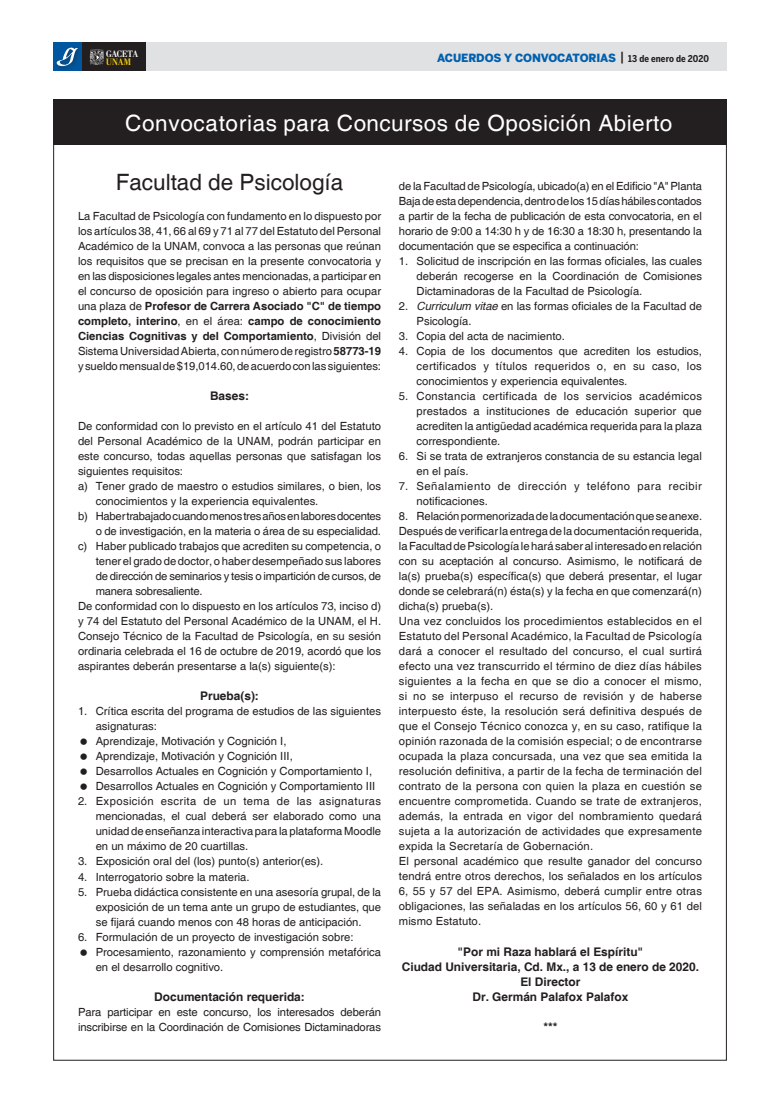
<style>
.page{position:relative;width:780px;height:1117px;background:#fff}
.page>*{position:absolute;margin:0;border:0;box-sizing:border-box;transform-origin:0 0}
.t1{font:22.5px "Helvetica";letter-spacing:.02em;color:#fff}
.t2{font:22.5px "Helvetica";color:#231f20}
.t3{font:700 11.88px/15px "Helvetica";color:#231f20;text-align:center}
.t4{font:11.25px/15px "Helvetica";color:#231f20;text-align:justify}
.t5{font:11.25px/15px "Helvetica";letter-spacing:.02em;color:#231f20}
.t6{font:11.25px "Helvetica";letter-spacing:-.02em;color:#231f20}
.t7{font:11.25px/15px "Helvetica";letter-spacing:.04em;color:#231f20}
.t8{font:900 11.25px "Benton Sans";letter-spacing:-.015em;color:#0160ae}
.t9{font:700 9.25px "Stilson";letter-spacing:.01em;color:#fff}
.t10{font:700 9.25px "Stilson";color:#fed304}
.s1{font-family:"Benton Sans Cond";font-weight:500;font-size:12.5px;color:#231f20}
.s2{font-family:"Benton Sans Cond";font-weight:700;font-size:9.38px;color:#231f20}
.s3{font-weight:700}
.s4{font-style:italic}
</style>
<div class="page">
<div style="left:53px;top:43px;width:673px;height:28px;background:#e0e1e3"></div>
<div style="left:53px;top:43px;width:92px;height:28px;background:#231f20"></div>
<div style="left:53px;top:43px;width:28px;height:28px;background:#01579f"></div>
<svg style="left:90px;top:49px;width:14px;height:16px"></svg>
<div style="left:55px;top:45px;width:28px;height:27px;background:#231f20;opacity:.45"></div>
<svg style="left:56px;top:47px;width:22px;height:19px"></svg>
<div style="left:53px;top:100px;width:673px;height:45px;background:#231f20"></div>
<p class="t9" style="left:106px;top:48px;width:33px">GACETA</p>
<p class="t10" style="left:106px;top:56px;width:26px">UNAM</p>
<p class="t8" style="left:437px;top:51px;width:273px">ACUERDOS Y CONVOCATORIAS <span class="s1">|</span> <span class="s2">13 de enero de 2020</span></p>
<h1 class="t1" style="left:125px;top:110px;width:548px">Convocatorias para Concursos de Oposición Abierto</h1>
<h1 class="t2" style="left:116px;top:169px;width:229px">Facultad de Psicología</h1>
<p class="t4" style="left:78px;top:209px;width:304px">La Facultad de Psicología con fundamento en lo dispuesto por los artículos 38, 41, 66 al 69 y 71 al 77 del Estatuto del Personal Académico de la UNAM, convoca a las personas que reúnan los requisitos que se precisan en la presente convocatoria y en las disposiciones legales antes mencionadas, a participar en el concurso de oposición para ingreso o abierto para ocupar una plaza de <span class="s3">Profesor de Carrera Asociado "C" de tiempo completo, interino</span>, en el área: <span class="s3">campo de conocimiento Ciencias Cognitivas y del Comportamiento</span>, División del Sistema Universidad Abierta, con número de registro <span class="s3">58773-19 </span>y sueldo mensual de $19,014.60, de acuerdo con las siguientes:</p>
<p class="t3" style="left:210px;top:389px;width:40px">Bases:</p>
<p class="t4" style="left:78px;top:419px;width:304px">De conformidad con lo previsto en el artículo 41 del Estatuto</p>
<p class="t4" style="left:78px;top:434px;width:304px">del Personal Académico de la UNAM, podrán participar en</p>
<p class="t4" style="left:78px;top:449px;width:304px">este concurso, todas aquellas personas que satisfagan los</p>
<p class="t4" style="left:78px;top:464px;width:107px">siguientes requisitos:</p>
<p class="t4" style="left:78px;top:479px;width:304px">a) Tener grado de maestro o estudios similares, o bien, los</p>
<p class="t4" style="left:96px;top:494px;width:224px">conocimientos y la experiencia equivalentes.</p>
<p class="t6" style="left:78px;top:509px;width:305px">b) Haber trabajado cuando menos tres años en labores docentes</p>
<p class="t4" style="left:96px;top:524px;width:287px">o de investigación, en la materia o área de su especialidad.</p>
<p class="t4" style="left:78px;top:539px;width:304px">c) Haber publicado trabajos que acrediten su competencia, o</p>
<p class="t4" style="left:96px;top:554px;width:287px">tener el grado de doctor, o haber desempeñado sus labores</p>
<p class="t6" style="left:96px;top:569px;width:287px">de dirección de seminarios y tesis o impartición de cursos, de</p>
<p class="t6" style="left:96px;top:584px;width:108px">manera sobresaliente.</p>
<p class="t4" style="left:78px;top:599px;width:304px">De conformidad con lo dispuesto en los artículos 73, inciso d)</p>
<p class="t4" style="left:78px;top:614px;width:304px">y 74 del Estatuto del Personal Académico de la UNAM, el H.</p>
<p class="t4" style="left:78px;top:629px;width:304px">Consejo Técnico de la Facultad de Psicología, en su sesión</p>
<p class="t4" style="left:78px;top:644px;width:304px">ordinaria celebrada el 16 de octubre de 2019, acordó que los</p>
<p class="t4" style="left:78px;top:659px;width:259px">aspirantes deberán presentarse a la(s) siguiente(s):</p>
<p class="t3" style="left:200px;top:689px;width:60px">Prueba(s):</p>
<p class="t4" style="left:96px;top:704px;width:287px;text-align:left;text-indent:-18px">1. Crítica escrita del programa de estudios de las siguientes asignaturas:<br>Aprendizaje, Motivación y Cognición I,<br>Aprendizaje, Motivación y Cognición III,<br>Desarrollos Actuales en Cognición y Comportamiento I, Desarrollos Actuales en Cognición y Comportamiento III</p>
<p class="t4" style="left:96px;top:794px;width:287px;text-indent:-18px">2. Exposición escrita de un tema de las asignaturas mencionadas, el cual deberá ser elaborado como una unidad de enseñanza interactiva para la plataforma Moodle en un máximo de 20 cuartillas.</p>
<p class="t4" style="left:78px;top:854px;width:247px">3. Exposición oral del (los) punto(s) anterior(es).</p>
<p class="t4" style="left:78px;top:869px;width:173px">4. Interrogatorio sobre la materia.</p>
<p class="t4" style="left:96px;top:884px;width:287px;text-indent:-18px">5. Prueba didáctica consistente en una asesoría grupal, de la exposición de un tema ante un grupo de estudiantes, que se fijará cuando menos con 48 horas de anticipación.</p>
<p class="t4" style="left:96px;top:929px;width:287px;text-align:left;text-indent:-18px">6. Formulación de un proyecto de investigación sobre:<br>Procesamiento, razonamiento y comprensión metafórica en el desarrollo cognitivo.</p>
<p class="t3" style="left:154px;top:989px;width:152px">Documentación requerida:</p>
<p class="t4" style="left:78px;top:1004px;width:304px">Para participar en este concurso, los interesados deberán inscribirse en la Coordinación de Comisiones Dictaminadoras</p>
<p class="t4" style="left:399px;top:179px;width:304px">de la Facultad de Psicología, ubicado(a) en el Edificio "A" Planta Baja de esta dependencia, dentro de los 15 días hábiles contados a partir de la fecha de publicación de esta convocatoria, en el horario de 9:00 a 14:30 h y de 16:30 a 18:30 h, presentando la documentación que se especifica a continuación:</p>
<p class="t4" style="left:416px;top:254px;width:287px;text-indent:-18px">1. Solicitud de inscripción en las formas oficiales, las cuales deberán recogerse en la Coordinación de Comisiones Dictaminadoras de la Facultad de Psicología.</p>
<p class="t4" style="left:416px;top:299px;width:287px;text-indent:-18px">2. <span class="s4">Curriculum vitae</span> en las formas oficiales de la Facultad de<br>Psicología.</p>
<p class="t4" style="left:399px;top:329px;width:167px">3. Copia del acta de nacimiento.</p>
<p class="t4" style="left:416px;top:344px;width:287px;text-indent:-18px">4. Copia de los documentos que acrediten los estudios, certificados y títulos requeridos o, en su caso, los conocimientos y experiencia equivalentes.</p>
<p class="t4" style="left:416px;top:389px;width:287px;text-indent:-18px">5. Constancia certificada de los servicios académicos prestados a instituciones de educación superior que acrediten la antigüedad académica requerida para la plaza correspondiente.</p>
<p class="t4" style="left:416px;top:449px;width:287px;text-indent:-18px">6. Si se trata de extranjeros constancia de su estancia legal en el país.</p>
<p class="t7" style="left:416px;top:479px;width:287px;text-indent:-18px">7. Señalamiento de dirección y teléfono para recibir notificaciones.</p>
<p class="t5" style="left:399px;top:509px;width:305px">8. Relación pormenorizada de la documentación que se anexe.<br>Después de verificar la entrega de la documentación requerida, la Facultad de Psicología le hará saber al interesado en relación con su aceptación al concurso. Asimismo, le notificará de la(s) prueba(s) específica(s) que deberá presentar, el lugar donde se celebrará(n) ésta(s) y la fecha en que comenzará(n) dicha(s) prueba(s).<br>Una vez concluidos los procedimientos establecidos en el Estatuto del Personal Académico, la Facultad de Psicología dará a conocer el resultado del concurso, el cual surtirá efecto una vez transcurrido el término de diez días hábiles siguientes a la fecha en que se dio a conocer el mismo, si no se interpuso el recurso de revisión y de haberse interpuesto éste, la resolución será definitiva después de que el Consejo Técnico conozca y, en su caso, ratifique la opinión razonada de la comisión especial; o de encontrarse ocupada la plaza concursada, una vez que sea emitida la resolución definitiva, a partir de la fecha de terminación del contrato de la persona con quien la plaza en cuestión se encuentre comprometida. Cuando se trate de extranjeros, además, la entrada en vigor del nombramiento quedará sujeta a la autorización de actividades que expresamente expida la Secretaría de Gobernación.<br>El personal académico que resulte ganador del concurso tendrá entre otros derechos, los señalados en los artículos 6, 55 y 57 del EPA. Asimismo, deberá cumplir entre otras obligaciones, las señaladas en los artículos 56, 60 y 61 del mismo Estatuto.</p>
<p class="t3" style="left:402px;top:944px;width:298px">"Por mi Raza hablará el Espíritu"<br>Ciudad Universitaria, Cd. Mx., a 13 de enero de 2020.<br>El Director<br>Dr. Germán Palafox Palafox</p>
<p class="t3" style="left:543px;top:1019px;width:15px">***</p>
</div>
